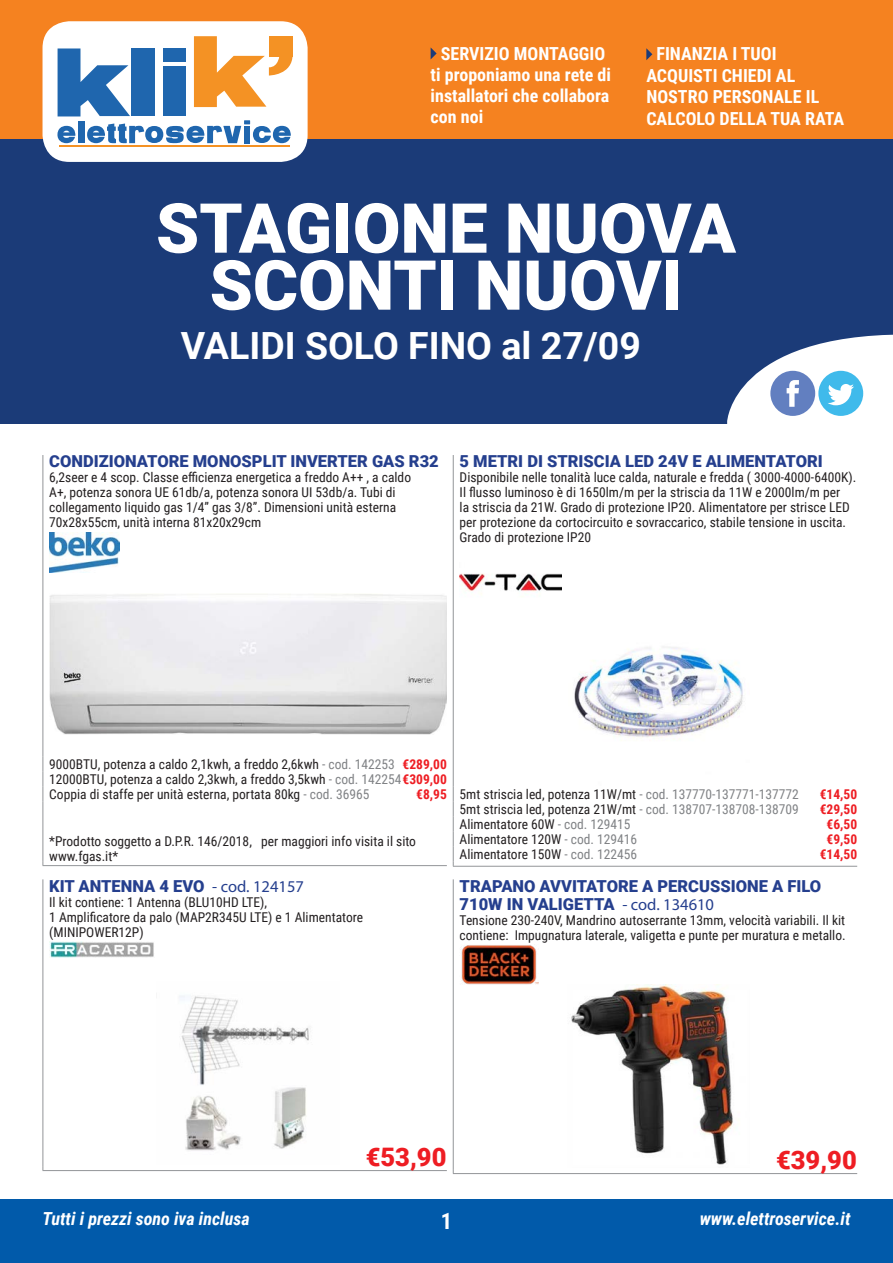
<style>
.page{position:relative;width:893px;height:1263px;background:#fff}
.page>*{position:absolute;margin:0;border:0;box-sizing:border-box;transform-origin:0 0}
.t1{font:900 69px/57px "Roboto";color:#fff;text-align:center}
.t2{font:700 37.5px "Roboto";color:#fff}
.t3{font:900 25.5px "Roboto";color:#ee1d23}
.t4{font:700 22.5px "Roboto Condensed";color:#fff}
.t5{font:700 18px/21px "Roboto Condensed";color:#fff}
.t6{font:italic 700 18px "Roboto Condensed";color:#fff}
.t7{font:900 16.5px/18px "Roboto";color:#253f8e}
.t8{font:13.5px/15px "Roboto Condensed";color:#231f20}
.t9{font:700 13.5px "Roboto Condensed";color:#ee1d23}
.s1{color:#808285}
.s2{font-weight:700;color:#ee1d23}
.s3{font-family:"Myriad Pro";font-weight:400}
</style>
<div class="page">
<div style="left:0;top:1199px;width:893px;height:64px;background:#015aaa"></div>
<hr style="left:43px;top:865px;width:404px;height:1px;background:#939598">
<hr style="left:43px;top:455px;width:1px;height:302px;background:#939598">
<svg style="left:43px;top:757px;width:1px;height:45px"></svg>
<hr style="left:43px;top:802px;width:1px;height:59px;background:#939598">
<img style="left:49px;top:532px;width:71px;height:40px">
<img style="left:49px;top:594px;width:398px;height:140px">
<hr style="left:453px;top:866px;width:404px;height:1px;background:#939598">
<hr style="left:453px;top:455px;width:1px;height:332px;background:#939598">
<svg style="left:453px;top:787px;width:1px;height:79px"></svg>
<img style="left:460px;top:573px;width:101px;height:21px">
<img style="left:574px;top:646px;width:169px;height:93px">
<hr style="left:43px;top:1170px;width:404px;height:1px;background:#939598">
<hr style="left:43px;top:879px;width:1px;height:287px;background:#939598">
<img style="left:49px;top:942px;width:105px;height:15px">
<img style="left:179px;top:995px;width:130px;height:156px">
<hr style="left:453px;top:1173px;width:404px;height:1px;background:#939598">
<hr style="left:453px;top:879px;width:1px;height:290px;background:#939598">
<img style="left:460px;top:945px;width:78px;height:40px">
<img style="left:571px;top:985px;width:162px;height:180px">
<div style="left:0;top:0;width:893px;height:139px;background:#f58220"></div>
<div style="left:0;top:139px;width:893px;height:285px;background:#1b3b78"></div>
<svg style="left:727px;top:334px;width:166px;height:90px"></svg>
<svg style="left:431px;top:48px;width:6px;height:11px"></svg>
<svg style="left:646px;top:48px;width:6px;height:12px"></svg>
<div style="left:43px;top:21px;width:265px;height:141px;background:#fff;border-radius:27px"></div>
<svg style="left:57px;top:36px;width:236px;height:107px"></svg>
<hr style="left:60px;top:145px;width:230px;height:2px;background:#f49224">
<h3 class="t5" style="left:431px;top:43px;width:182px;text-indent:10px">SERVIZIO MONTAGGIO ti proponiamo una rete di installatori che collabora con noi</h3>
<h3 class="t5" style="left:646px;top:42px;width:199px;line-height:21.6px;text-indent:10px">FINANZIA I TUOI<br>ACQUISTI CHIEDI AL<br>NOSTRO PERSONALE IL<br>CALCOLO DELLA TUA RATA</h3>
<h1 class="t1" style="left:156px;top:197px;width:581px">STAGIONE NUOVA<br>SCONTI NUOVI</h1>
<h2 class="t2" style="left:181px;top:319px;width:462px">VALIDI SOLO FINO al 27/09</h2>
<p class="t7" style="left:49px;top:452px;width:391px">CONDIZIONATORE MONOSPLIT INVERTER GAS R32</p>
<p class="t8" style="left:49px;top:470px;width:363px">6,2seer e 4 scop. Classe efficienza energetica a freddo A++ , a caldo A+, potenza sonora UE 61db/a, potenza sonora UI 53db/a. Tubi di collegamento liquido gas 1/4” gas 3/8”. Dimensioni unità esterna 70x28x55cm, unità interna 81x20x29cm</p>
<p class="t7" style="left:460px;top:452px;width:365px">5 METRI DI STRISCIA LED 24V E ALIMENTATORI</p>
<p class="t8" style="left:460px;top:470px;width:398px">Disponibile nelle tonalità luce calda, naturale e fredda ( 3000-4000-6400K).<br>Il flusso luminoso è di 1650lm/m per la striscia da 11W e 2000lm/m per<br>la striscia da 21W. Grado di protezione IP20. Alimentatore per strisce LED per protezione da cortocircuito e sovraccarico, stabile tensione in uscita.<br>Grado di protezione IP20</p>
<p class="t8" style="left:49px;top:756px;width:399px;text-align:justify">9000BTU, potenza a caldo 2,1kwh, a freddo 2,6kwh <span class="s1">- cod. 142253</span> <span class="s2">€289,00<br></span>12000BTU, potenza a caldo 2,3kwh, a freddo 3,5kwh <span class="s1">- cod. 142254</span><span class="s2">€309,00<br></span>Coppia di staffe per unità esterna, portata 80kg <span class="s1">- cod. 36965</span></p>
<p class="t9" style="left:416px;top:785px;width:32px">€8,95</p>
<p class="t8" style="left:49px;top:833px;width:368px">*Prodotto soggetto a D.P.R. 146/2018, per maggiori info visita il sito www.fgas.it*</p>
<p class="t7" style="left:49px;top:876px;width:256px">KIT ANTENNA 4 EVO <span class="s3">- cod. 124157</span></p>
<p class="t8" style="left:49px;top:894px;width:315px">Il kit contiene: 1 Antenna (BLU10HD LTE),<br>1 Amplificatore da palo (MAP2R345U LTE) e 1 Alimentatore (MINIPOWER12P)</p>
<p class="t8" style="left:460px;top:786px;width:341px">5mt striscia led, potenza 11W/mt <span class="s1">- cod. 137770-137771-137772</span></p>
<p class="t9" style="left:820px;top:785px;width:39px">€14,50</p>
<p class="t8" style="left:460px;top:801px;width:341px">5mt striscia led, potenza 21W/mt <span class="s1">- cod. 138707-138708-138709</span></p>
<p class="t9" style="left:820px;top:800px;width:39px">€29,50</p>
<p class="t8" style="left:460px;top:816px;width:172px">Alimentatore 60W <span class="s1">- cod. 129415</span></p>
<p class="t9" style="left:827px;top:815px;width:32px">€6,50</p>
<p class="t8" style="left:460px;top:831px;width:179px">Alimentatore 120W <span class="s1">- cod. 129416</span></p>
<p class="t9" style="left:827px;top:830px;width:32px">€9,50</p>
<p class="t8" style="left:460px;top:846px;width:179px">Alimentatore 150W <span class="s1">- cod. 122456</span></p>
<p class="t9" style="left:820px;top:845px;width:39px">€14,50</p>
<p class="t7" style="left:460px;top:876px;width:363px">TRAPANO AVVITATORE A PERCUSSIONE A FILO<br>710W IN VALIGETTA <span class="s3">- cod. 134610</span></p>
<p class="t8" style="left:460px;top:912px;width:388px">Tensione 230-240V, Mandrino autoserrante 13mm, velocità variabili. Il kit contiene: Impugnatura laterale, valigetta e punte per muratura e metallo.</p>
<h3 class="t3" style="left:366px;top:1139px;width:82px">€53,90</h3>
<h3 class="t3" style="left:776px;top:1142px;width:82px">€39,90</h3>
<h3 class="t6" style="left:43px;top:1206px;width:209px">Tutti i prezzi sono iva inclusa</h3>
<h3 class="t4" style="left:441px;top:1205px;width:13px">1</h3>
<h3 class="t6" style="left:700px;top:1206px;width:152px">www.elettroservice.it</h3>
</div>
